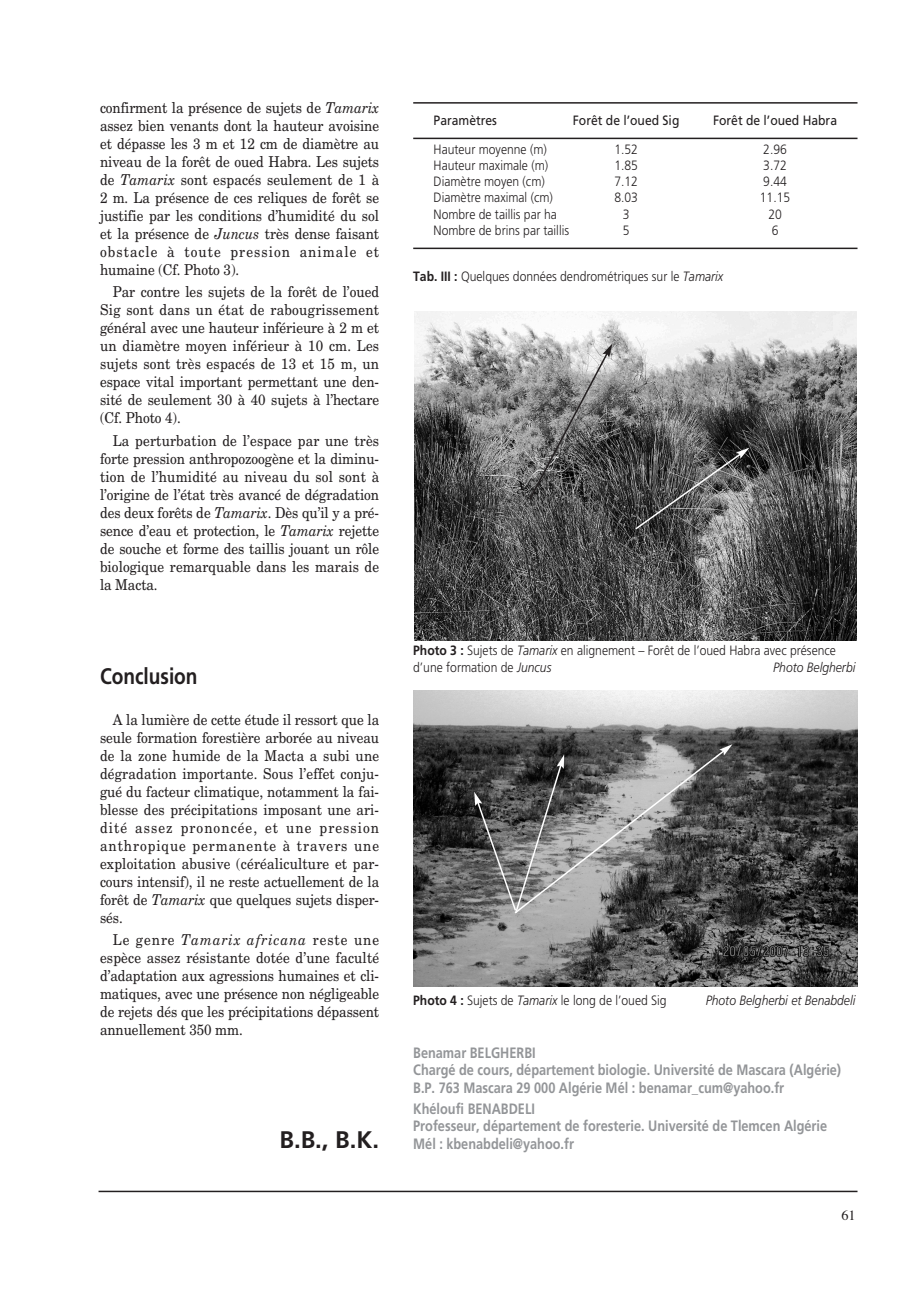
<style>
.page{position:relative;width:920px;height:1290px;background:#fff}
.page>*{position:absolute;margin:0;border:0;box-sizing:border-box;transform-origin:0 0}
.t1{font:700 24px "Frutiger";color:#231f20}
.t2{font:700 22.5px "Frutiger";color:#231f20;scale:.85 1}
.t3{font:15px/18px "New Century Schlbk";letter-spacing:-.005em;color:#231f20;text-align:justify;scale:.9 1}
.t4{font:700 15px/17.2px "Frutiger";color:#939598;scale:.85 1}
.t5{font:14.25px "Times";color:#231f20}
.t6{font:300 13.5px/16.2px "Frutiger";color:#231f20;scale:.9 1}
.t7{font:13.5px "Frutiger";color:#231f20;scale:.9 1}
.t8{font:italic 300 13.5px "Frutiger";color:#231f20;scale:.9 1}
.s1{font-style:italic}
.s2{font-weight:700}
</style>
<div class="page">
<hr style="left:99px;top:1191px;width:758px;height:1px;background:#231f20">
<hr style="left:413px;top:102px;width:444px;height:2px;background:#231f20">
<hr style="left:413px;top:138px;width:444px;height:1px;background:#231f20">
<hr style="left:413px;top:248px;width:444px;height:1px;background:#231f20">
<img style="left:414px;top:311px;width:442px;height:330px">
<img style="left:413px;top:690px;width:444px;height:297px">
<svg style="left:528px;top:344px;width:84px;height:157px;background:#797979"></svg>
<svg style="left:634px;top:448px;width:115px;height:83px;background:#616161"></svg>
<svg style="left:474px;top:744px;width:259px;height:171px;background:#6f6f6f"></svg>
<p class="t3" style="left:100px;top:98px;width:312px">confirment la présence de sujets de <span class="s1">Tamarix </span>assez bien venants dont la hauteur avoisine et dépasse les 3 m et 12 cm de diamètre au niveau de la forêt de oued Habra. Les sujets de <span class="s1">Tamarix</span> sont espacés seulement de 1 à 2 m. La présence de ces reliques de forêt se justifie par les conditions d’humidité du sol et la présence de <span class="s1">Juncus</span> très dense faisant obstacle à toute pression animale et humaine (Cf. Photo 3).</p>
<p class="t3" style="left:100px;top:283px;width:312px;text-indent:13px">Par contre les sujets de la forêt de l’oued Sig sont dans un état de rabougrissement général avec une hauteur inférieure à 2 m et un diamètre moyen inférieur à 10 cm. Les sujets sont très espacés de 13 et 15 m, un espace vital important permettant une den&shy;sité de seulement 30 à 40 sujets à l’hectare (Cf. Photo 4).</p>
<p class="t3" style="left:100px;top:431px;width:312px;text-indent:13px">La perturbation de l’espace par une très forte pression anthropozoogène et la diminu&shy;tion de l’humidité au niveau du sol sont à l’origine de l’état très avancé de dégradation des deux forêts de <span class="s1">Tamarix</span>. Dès qu’il y a pré&shy;sence d’eau et protection, le <span class="s1">Tamarix</span> rejette de souche et forme des taillis jouant un rôle biologique remarquable dans les marais de la Macta.</p>
<h2 class="t2" style="left:100px;top:663px;width:116px">Conclusion</h2>
<p class="t3" style="left:100px;top:710px;width:312px;text-indent:13px">A la lumière de cette étude il ressort que la seule formation forestière arborée au niveau de la zone humide de la Macta a subi une dégradation importante. Sous l’effet conju&shy;gué du facteur climatique, notamment la fai&shy;blesse des précipitations imposant une ari&shy;dité assez prononcée, et une pression anthropique permanente à travers une exploitation abusive (céréaliculture et par&shy;cours intensif), il ne reste actuellement de la forêt de <span class="s1">Tamarix</span> que quelques sujets disper&shy;sés.</p>
<p class="t3" style="left:100px;top:930px;width:312px;text-indent:13px">Le genre <span class="s1">Tamarix africana</span> reste une espèce assez résistante dotée d’une faculté d’adaptation aux agressions humaines et cli&shy;matiques, avec une présence non négligeable de rejets dés que les précipitations dépassent annuellement 350 mm.</p>
<h1 class="t1" style="left:279px;top:1126px;width:101px">B.B., B.K.</h1>
<p class="t7" style="left:434px;top:112px;width:72px">Paramètres</p>
<p class="t7" style="left:573px;top:112px;width:120px">Forêt de l’oued Sig</p>
<p class="t7" style="left:713px;top:112px;width:139px">Forêt de l’oued Habra</p>
<p class="t6" style="left:434px;top:141px;width:127px">Hauteur moyenne (m)</p>
<p class="t6" style="left:614px;top:141px;width:28px">1.52</p>
<p class="t6" style="left:763px;top:141px;width:28px">2.96</p>
<p class="t6" style="left:434px;top:157px;width:129px">Hauteur maximale (m)</p>
<p class="t6" style="left:614px;top:157px;width:28px">1.85</p>
<p class="t6" style="left:763px;top:157px;width:28px">3.72</p>
<p class="t6" style="left:434px;top:173px;width:125px">Diamètre moyen (cm)</p>
<p class="t6" style="left:614px;top:173px;width:28px">7.12</p>
<p class="t6" style="left:763px;top:173px;width:28px">9.44</p>
<p class="t6" style="left:434px;top:190px;width:134px">Diamètre maximal (cm)</p>
<p class="t6" style="left:614px;top:190px;width:28px">8.03</p>
<p class="t6" style="left:760px;top:190px;width:35px">11.15</p>
<p class="t6" style="left:434px;top:206px;width:139px">Nombre de taillis par ha</p>
<p class="t6" style="left:623px;top:206px;width:9px">3</p>
<p class="t6" style="left:768px;top:206px;width:16px">20</p>
<p class="t6" style="left:434px;top:222px;width:152px">Nombre de brins par taillis</p>
<p class="t6" style="left:623px;top:222px;width:9px">5</p>
<p class="t6" style="left:772px;top:222px;width:9px">6</p>
<p class="t6" style="left:413px;top:269px;width:346px"><span class="s2">Tab. III :</span> Quelques données dendrométriques sur le <span class="s1">Tamarix</span></p>
<p class="t6" style="left:413px;top:642px;width:471px"><span class="s2">Photo 3 :</span> Sujets de <span class="s1">Tamarix</span> en alignement – Forêt de l’oued Habra avec présence d’une formation de <span class="s1">Juncus</span></p>
<p class="t8" style="left:773px;top:659px;width:93px">Photo Belgherbi</p>
<p class="t6" style="left:413px;top:992px;width:283px"><span class="s2">Photo 4 :</span> Sujets de <span class="s1">Tamarix</span> le long de l’oued Sig</p>
<p class="t8" style="left:706px;top:992px;width:168px">Photo Belgherbi et Benabdeli</p>
<p class="t4" style="left:413px;top:1044px;width:505px">Benamar BELGHERBI<br>Chargé de cours, département biologie. Université de Mascara (Algérie)<br>B.P. 763 Mascara 29 000 Algérie Mél : benamar_cum@yahoo.fr</p>
<p class="t4" style="left:413px;top:1100px;width:488px">Khéloufi BENABDELI<br>Professeur, département de foresterie. Université de Tlemcen Algérie<br>Mél : kbenabdeli@yahoo.fr</p>
<p class="t5" style="left:841px;top:1202px;width:16px">61</p>
</div>
